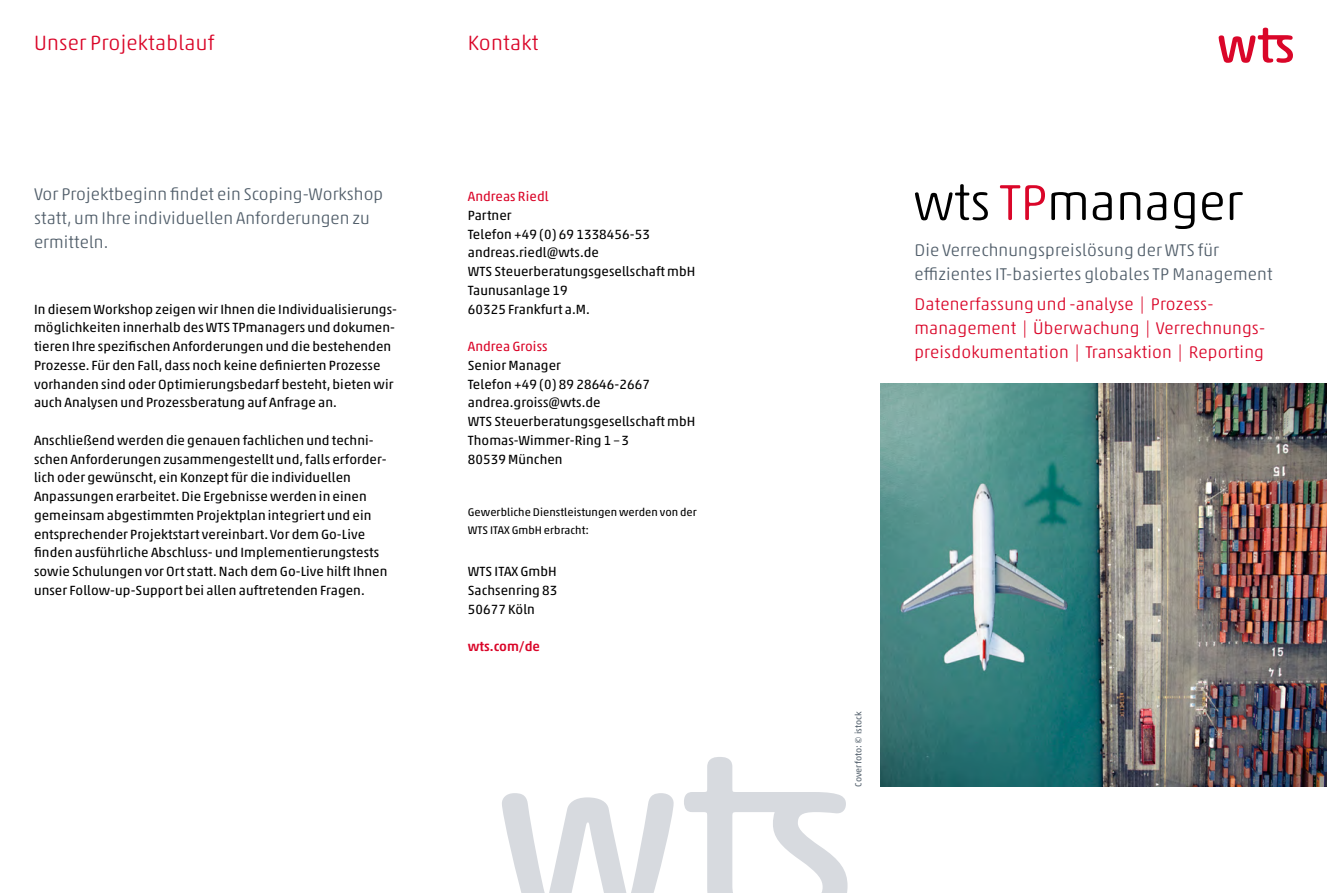
<style>
.page{position:relative;width:1327px;height:893px;background:#fff}
.page>*{position:absolute;margin:0;border:0;box-sizing:border-box;transform-origin:0 0}
.Seitenüberschrift{font:300 51px "Akko Rounded Pro";letter-spacing:-.01em;color:#000}
.page-title___light_r{font:300 21px "Akko Rounded Pro";letter-spacing:.01em;color:#da0629}
.headline_Vorspann_2{font:300 17.25px/24px "Akko Rounded Pro";letter-spacing:.005em;color:#525f6b}
.headline_Vorspann_2-2{font:300 17.25px/24px "Akko Rounded Pro";letter-spacing:.01em;color:#da0629}
.text___regular_black{font:13.5px/18.8px "Akko Pro";letter-spacing:.005em;color:#000}
.text___regular_black-2{font:13.5px "Akko Pro";letter-spacing:.005em;color:#da0629}
.headline_4r_9___medi{font:500 13.5px "Akko Pro";color:#da0629}
.text_small___regular{font:11.25px "Akko Pro";letter-spacing:.005em;color:#000}
.footnote___regular_b{font:9px "Akko Pro";letter-spacing:.005em;color:#525f6b}
.s1{color:#da0629}
</style>
<div class="page">
<svg style="left:1218px;top:28px;width:75px;height:35px"></svg>
<img style="left:880px;top:384px;width:447px;height:403px">
<svg style="left:502px;top:793px;width:171px;height:100px"></svg>
<svg style="left:684px;top:757px;width:163px;height:136px"></svg>
<p class="page-title___light_r" style="left:34px;top:30px;width:182px">Unser Projektablauf</p>
<p class="headline_Vorspann_2" style="left:34px;top:182px;width:351px">Vor Projektbeginn findet ein Scoping-Workshop statt, um Ihre individuellen Anforderungen zu ermitteln.</p>
<p class="text___regular_black" style="left:34px;top:299px;width:364px">In diesem Workshop zeigen wir Ihnen die Individualisierungs&shy;möglichkeiten innerhalb des WTS TPmanagers und dokumen&shy;tieren Ihre spezifischen Anforderungen und die bestehenden Prozesse. Für den Fall, dass noch keine definierten Prozesse vorhanden sind oder Optimierungsbedarf besteht, bieten wir auch Analysen und Prozessberatung auf Anfrage an.</p>
<p class="text___regular_black" style="left:34px;top:431px;width:355px">Anschließend werden die genauen fachlichen und techni&shy;schen Anforderungen zusammengestellt und, falls erforder&shy;lich oder gewünscht, ein Konzept für die individuellen Anpassungen erarbeitet. Die Ergebnisse werden in einen gemeinsam abgestimmten Projektplan integriert und ein entsprechender Projektstart vereinbart. Vor dem Go-Live finden ausführliche Abschluss- und Implementierungstests sowie Schulungen vor Ort statt. Nach dem Go-Live hilft Ihnen unser Follow-up-Support bei allen auftretenden Fragen.</p>
<p class="page-title___light_r" style="left:468px;top:30px;width:72px">Kontakt</p>
<p class="text___regular_black-2" style="left:468px;top:188px;width:82px">Andreas Riedl</p>
<p class="text___regular_black" style="left:468px;top:206px;width:45px">Partner</p>
<p class="text___regular_black" style="left:468px;top:224px;width:184px">Telefon +49 (0) 69 1338456-53</p>
<p class="text___regular_black" style="left:468px;top:243px;width:133px">andreas.riedl@wts.de</p>
<p class="text___regular_black" style="left:468px;top:262px;width:229px">WTS Steuerberatungsgesellschaft mbH</p>
<p class="text___regular_black" style="left:468px;top:281px;width:101px">Taunusanlage 19</p>
<p class="text___regular_black" style="left:468px;top:299px;width:123px">60325 Frankfurt a.M.</p>
<p class="text___regular_black-2" style="left:468px;top:338px;width:81px">Andrea Groiss</p>
<p class="text___regular_black" style="left:468px;top:356px;width:95px">Senior Manager</p>
<p class="text___regular_black" style="left:468px;top:374px;width:184px">Telefon +49 (0) 89 28646-2667</p>
<p class="text___regular_black" style="left:468px;top:393px;width:134px">andrea.groiss@wts.de</p>
<p class="text___regular_black" style="left:468px;top:412px;width:229px">WTS Steuerberatungsgesellschaft mbH</p>
<p class="text___regular_black" style="left:468px;top:431px;width:163px">Thomas-Wimmer-Ring 1–3</p>
<p class="text___regular_black" style="left:468px;top:449px;width:96px">80539 München</p>
<p class="text_small___regular" style="left:468px;top:505px;width:230px">Gewerbliche Dienstleistungen werden von der</p>
<p class="text_small___regular" style="left:468px;top:523px;width:123px">WTS ITAX GmbH erbracht:</p>
<p class="text___regular_black" style="left:468px;top:562px;width:90px">WTS ITAX GmbH</p>
<p class="text___regular_black" style="left:468px;top:581px;width:91px">Sachsenring 83</p>
<p class="text___regular_black" style="left:468px;top:599px;width:69px">50677 Köln</p>
<p class="headline_4r_9___medi" style="left:468px;top:638px;width:74px">wts.com/de</p>
<p class="Seitenüberschrift" style="left:913px;top:172px;width:331px">wts <span class="s1">TP</span>manager</p>
<p class="headline_Vorspann_2" style="left:914px;top:238px;width:360px">Die Verrechnungspreislösung der WTS für effizientes IT-basiertes globales TP Management</p>
<p class="headline_Vorspann_2-2" style="left:914px;top:292px;width:351px">Datenerfassung und -analyse | Prozess&shy;management | Überwachung | Verrechnungs&shy;preisdokumentation | Transaktion | Reporting</p>
<p class="footnote___regular_b" style="left:853px;top:787px;width:76px;rotate:-90deg">Coverfoto: © istock</p>
</div>
